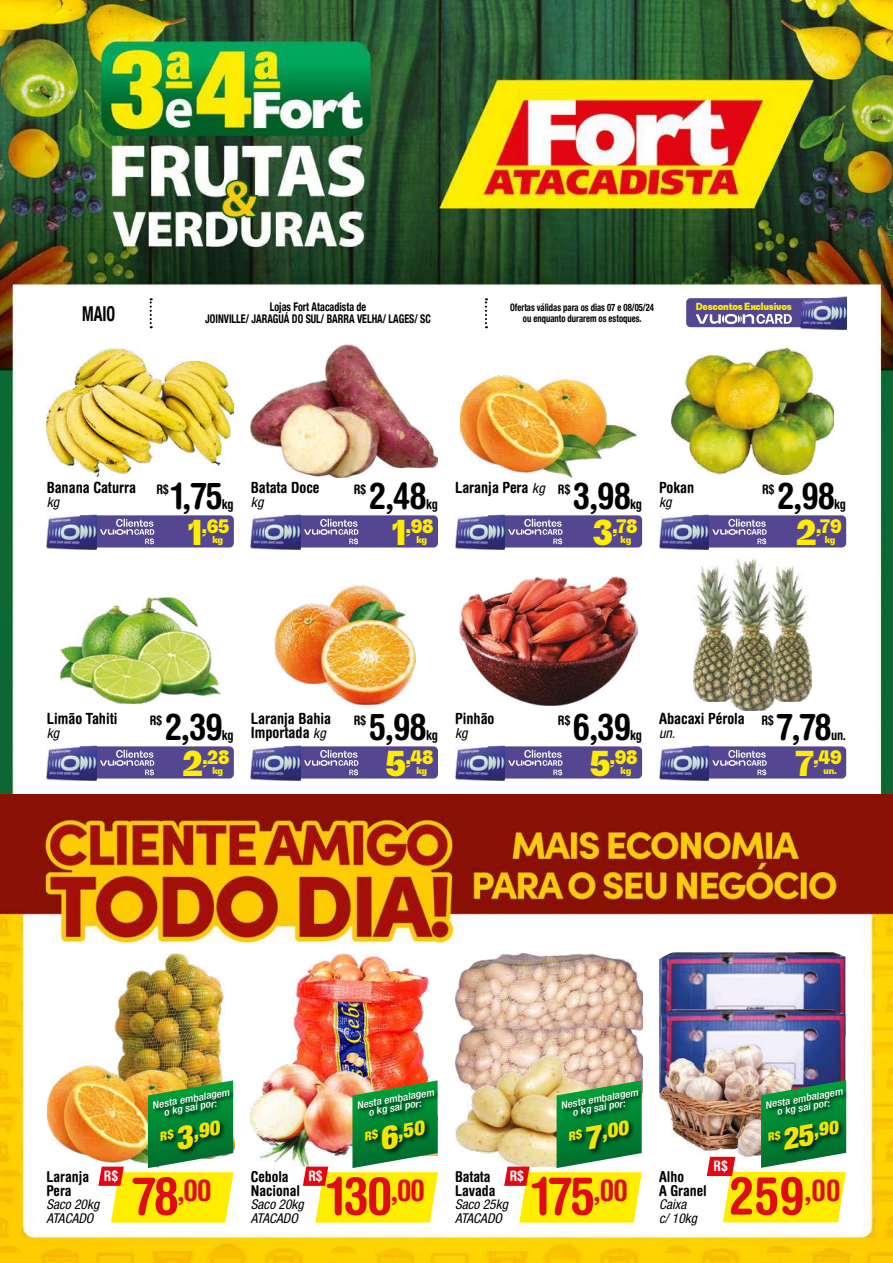
<style>
.page{position:relative;width:893px;height:1263px;background:#fff}
.page>*{position:absolute;margin:0;border:0;box-sizing:border-box;transform-origin:0 0}
.t1{font:700 condensed 52.5px "Helvetica Rounded LT Std";letter-spacing:-.03em;color:#de0c15}
.t2{font:700 condensed 36.75px "Helvetica Rounded LT Std";letter-spacing:-.025em;color:#000}
.t3{font:700 condensed 30px "Helvetica Rounded LT Std";color:#de0c15}
.t4{font:700 condensed 20.55px "Helvetica Neue LT Com";color:#000;scale:.76 1}
.t5{font:italic 900 condensed 20.25px "Helvetica Neue LT Com";color:#f2e600}
.t6{font:italic 900 condensed 18.75px "Helvetica Neue LT Com";color:#f2e600}
.t7{font:900 18.45px "Bw Gradual DEMO";letter-spacing:-.02em;color:#ffed00;scale:.93 1}
.t8{font:700 condensed 15.45px/14px "Helvetica Rounded LT Std";color:#000}
.t9{font:700 condensed 15px/13.5px "Helvetica Rounded LT Std";color:#000}
.t10{font:700 condensed 14.4px "Helvetica Rounded LT Std";color:#fff}
.t11{font:italic condensed 13.95px "Helvetica Neue LT Com";color:#000}
.t12{font:700 condensed 13.8px "Helvetica Rounded LT Std";color:#000}
.t13{font:700 condensed 13.65px "Helvetica Rounded LT Std";letter-spacing:-.02em;color:#000}
.t14{font:italic condensed 13.5px/13.5px "Helvetica Neue LT Com";color:#000}
.t15{font:700 condensed 13.05px "Helvetica Rounded LT Std";color:#000}
.t16{font:700 condensed 12px/12px "Helvetica Neue LT Com";color:#000;text-align:center;scale:.84 1}
.t17{font:700 condensed 10.2px/10.2px "Helvetica Neue LT Com";color:#000;text-align:center;scale:.84 1}
.t18{font:italic 500 condensed 10.05px/8.9px "Helvetica Neue LT Com";color:#fff;text-align:center;scale:1.13 1}
.t19{font:900 9.75px "Bw Gradual DEMO";letter-spacing:-.02em;color:#ffed00;scale:.93 1}
.t20{font:900 9px "Bw Gradual DEMO";letter-spacing:-.04em;color:#ffed00}
.s1{font-size:34.05px}
.s2{font-family:"Helvetica Neue LT Com";font-weight:400;font-style:italic;font-size:13.95px}
.s3{font-size:13.05px}
.s4{font-size:32.4px}
.s5{font-size:52.5px}
.s6{font-size:30px}
</style>
<div class="page">
<img style="left:0;top:0;width:893px;height:795px">
<svg style="left:686px;top:298px;width:115px;height:29px"></svg>
<img style="left:801px;top:297px;width:45px;height:32px">
<svg style="left:485px;top:298px;width:2px;height:30px"></svg>
<svg style="left:150px;top:298px;width:2px;height:30px"></svg>
<img style="left:0;top:795px;width:893px;height:468px">
<img style="left:47px;top:745px;width:49px;height:36px">
<svg style="left:66px;top:746px;width:168px;height:32px"></svg>
<img style="left:60px;top:597px;width:160px;height:106px">
<img style="left:47px;top:349px;width:187px;height:127px">
<img style="left:47px;top:514px;width:49px;height:36px">
<svg style="left:66px;top:515px;width:168px;height:32px"></svg>
<img style="left:285px;top:954px;width:153px;height:126px">
<img style="left:251px;top:1064px;width:131px;height:103px">
<img style="left:455px;top:954px;width:187px;height:126px">
<img style="left:455px;top:1054px;width:162px;height:112px">
<img style="left:659px;top:952px;width:186px;height:57px">
<img style="left:659px;top:1009px;width:186px;height:71px">
<img style="left:659px;top:1044px;width:168px;height:119px">
<div style="left:765px;top:1088px;width:84px;height:68px;background:#fff"></div>
<img style="left:455px;top:745px;width:50px;height:36px">
<svg style="left:474px;top:746px;width:168px;height:32px"></svg>
<img style="left:459px;top:577px;width:178px;height:129px">
<img style="left:251px;top:514px;width:50px;height:36px">
<svg style="left:270px;top:515px;width:168px;height:32px"></svg>
<img style="left:251px;top:344px;width:187px;height:134px">
<img style="left:251px;top:745px;width:50px;height:36px">
<svg style="left:270px;top:746px;width:168px;height:32px"></svg>
<img style="left:275px;top:585px;width:140px;height:120px">
<img style="left:109px;top:954px;width:125px;height:126px">
<img style="left:47px;top:1066px;width:177px;height:102px">
<div style="left:152px;top:1088px;width:84px;height:68px;background:#000;opacity:.75"></div>
<img style="left:455px;top:514px;width:50px;height:36px">
<svg style="left:474px;top:515px;width:168px;height:32px"></svg>
<img style="left:460px;top:375px;width:177px;height:102px">
<img style="left:659px;top:514px;width:50px;height:36px">
<svg style="left:678px;top:515px;width:168px;height:32px"></svg>
<img style="left:672px;top:349px;width:161px;height:125px">
<img style="left:659px;top:745px;width:50px;height:36px">
<svg style="left:678px;top:746px;width:168px;height:32px"></svg>
<img style="left:777px;top:567px;width:35px;height:135px">
<img style="left:693px;top:567px;width:35px;height:135px">
<img style="left:728px;top:559px;width:49px;height:151px">
<img style="left:303px;top:1080px;width:136px;height:142px">
<svg style="left:504px;top:1080px;width:139px;height:142px"></svg>
<img style="left:707px;top:1080px;width:140px;height:142px">
<img style="left:98px;top:1080px;width:136px;height:142px">
<h3 class="t4" style="left:82px;top:301px;width:45px">MAIO</h3>
<p class="t16" style="left:205px;top:301px;width:270px">Lojas Fort Atacadista de<br>JOINVILLE/ JARAGUÁ DO SUL/ BARRA VELHA/ LAGES/ SC</p>
<p class="t17" style="left:510px;top:303px;width:173px">Ofertas válidas para os dias 07 e 08/05/24 ou enquanto durarem os estoques.</p>
<p class="t19" style="left:696px;top:300px;width:105px">Descontos Exclusivos</p>
<p class="t8" style="left:47px;top:480px;width:91px">Banana Caturra</p>
<p class="t11" style="left:47px;top:494px;width:14px">kg</p>
<p class="t15" style="left:156px;top:481px;width:14px">R$</p>
<h2 class="t2" style="left:171px;top:473px;width:53px">1,75</h2>
<p class="t13" style="left:222px;top:496px;width:13px">kg</p>
<p class="t7" style="left:188px;top:514px;width:46px"><span class="s1">1</span>,65</p>
<p class="t20" style="left:212px;top:534px;width:12px">kg</p>
<p class="t8" style="left:251px;top:480px;width:70px">Batata Doce</p>
<p class="t11" style="left:251px;top:494px;width:14px">kg</p>
<p class="t15" style="left:354px;top:481px;width:14px">R$</p>
<h2 class="t2" style="left:369px;top:473px;width:60px">2,48</h2>
<p class="t13" style="left:426px;top:496px;width:13px">kg</p>
<p class="t8" style="left:455px;top:480px;width:117px">Laranja Pera <span class="s2">kg</span> <span class="s3">R$</span></p>
<h2 class="t2" style="left:573px;top:473px;width:60px">3,98</h2>
<p class="t12" style="left:630px;top:495px;width:13px">kg</p>
<p class="t8" style="left:659px;top:480px;width:37px">Pokan</p>
<p class="t11" style="left:659px;top:494px;width:14px">kg</p>
<p class="t7" style="left:392px;top:514px;width:46px"><span class="s1">1</span>,98</p>
<p class="t20" style="left:416px;top:534px;width:12px">kg</p>
<p class="t7" style="left:593px;top:514px;width:50px"><span class="s1">3</span>,78</p>
<p class="t20" style="left:621px;top:534px;width:12px">kg</p>
<p class="t15" style="left:762px;top:481px;width:14px">R$</p>
<h2 class="t2" style="left:777px;top:473px;width:60px">2,98</h2>
<p class="t13" style="left:834px;top:496px;width:13px">kg</p>
<p class="t7" style="left:796px;top:514px;width:51px"><span class="s1">2</span>,79</p>
<p class="t20" style="left:825px;top:534px;width:12px">kg</p>
<p class="t8" style="left:47px;top:711px;width:72px">Limão Tahiti</p>
<p class="t11" style="left:47px;top:725px;width:14px">kg</p>
<p class="t15" style="left:150px;top:712px;width:14px">R$</p>
<h2 class="t2" style="left:165px;top:704px;width:60px">2,39</h2>
<p class="t13" style="left:222px;top:727px;width:13px">kg</p>
<p class="t8" style="left:251px;top:711px;width:82px">Laranja Bahia<br>Importada <span class="s2">kg</span></p>
<p class="t15" style="left:354px;top:712px;width:14px">R$</p>
<h2 class="t2" style="left:369px;top:704px;width:60px">5,98</h2>
<p class="t12" style="left:426px;top:726px;width:13px">kg</p>
<p class="t8" style="left:455px;top:711px;width:41px">Pinhão</p>
<p class="t11" style="left:455px;top:725px;width:14px">kg</p>
<p class="t7" style="left:182px;top:745px;width:52px"><span class="s1">2</span>,28</p>
<p class="t20" style="left:212px;top:765px;width:12px">kg</p>
<p class="t7" style="left:386px;top:745px;width:53px"><span class="s1">5</span>,48</p>
<p class="t20" style="left:416px;top:765px;width:12px">kg</p>
<p class="t15" style="left:558px;top:712px;width:14px">R$</p>
<h2 class="t2" style="left:573px;top:704px;width:60px">6,39</h2>
<p class="t12" style="left:630px;top:726px;width:13px">kg</p>
<p class="t8" style="left:659px;top:711px;width:87px">Abacaxi Pérola</p>
<p class="t11" style="left:659px;top:725px;width:18px">un.</p>
<p class="t15" style="left:761px;top:712px;width:14px">R$</p>
<h2 class="t2" style="left:776px;top:704px;width:57px">7,78</h2>
<p class="t13" style="left:831px;top:727px;width:17px">un.</p>
<p class="t7" style="left:590px;top:745px;width:53px"><span class="s1">5</span>,98</p>
<p class="t20" style="left:621px;top:765px;width:12px">kg</p>
<p class="t7" style="left:796px;top:745px;width:51px"><span class="s1">7</span>,49</p>
<p class="t20" style="left:823px;top:765px;width:15px">un.</p>
<p class="t10" style="left:104px;top:1167px;width:16px">R$</p>
<p class="t9" style="left:46px;top:1170px;width:44px">Laranja<br>Pera</p>
<p class="t14" style="left:46px;top:1197px;width:54px">Saco 20kg<br>ATACADO</p>
<p class="t18" style="left:151px;top:1101px;width:71px;rotate:-10deg">Nesta embalagem o kg sai por:</p>
<h3 class="t5" style="left:172px;top:1123px;width:47px;rotate:-10deg"><span class="s4">3</span>,90</h3>
<h3 class="t3" style="left:132px;top:1172px;width:81px"><span class="s5">78</span>,00</h3>
<p class="t18" style="left:356px;top:1101px;width:71px;rotate:-10deg">Nesta embalagem o kg sai por:</p>
<h3 class="t5" style="left:377px;top:1123px;width:47px;rotate:-10deg"><span class="s4">6</span>,50</h3>
<p class="t10" style="left:308px;top:1167px;width:16px">R$</p>
<p class="t9" style="left:251px;top:1170px;width:51px">Cebola<br>Nacional</p>
<p class="t14" style="left:251px;top:1197px;width:54px">Saco 20kg<br>ATACADO</p>
<h1 class="t1" style="left:328px;top:1164px;width:99px">130<sup>,00</sup></h1>
<p class="t18" style="left:560px;top:1101px;width:71px;rotate:-10deg">Nesta embalagem o kg sai por:</p>
<h3 class="t5" style="left:581px;top:1123px;width:47px;rotate:-10deg"><span class="s4">7</span>,00</h3>
<p class="t10" style="left:510px;top:1167px;width:16px">R$</p>
<p class="t9" style="left:455px;top:1170px;width:42px">Batata<br>Lavada</p>
<p class="t14" style="left:455px;top:1197px;width:54px">Saco 25kg<br>ATACADO</p>
<h1 class="t1" style="left:532px;top:1164px;width:97px">175<sup>,00</sup></h1>
<p class="t9" style="left:659px;top:1170px;width:49px">Alho<br>A Granel</p>
<p class="t14" style="left:659px;top:1197px;width:39px">Caixa c/ 10kg</p>
<p class="t10" style="left:714px;top:1157px;width:16px">R$</p>
<p class="t18" style="left:764px;top:1100px;width:71px;rotate:-10deg">Nesta embalagem o kg sai por:</p>
<p class="t6" style="left:779px;top:1125px;width:59px;rotate:-10deg"><span class="s6">25</span>,90</p>
<h1 class="t1" style="left:729px;top:1164px;width:113px">259<sup>,00</sup></h1>
</div>
